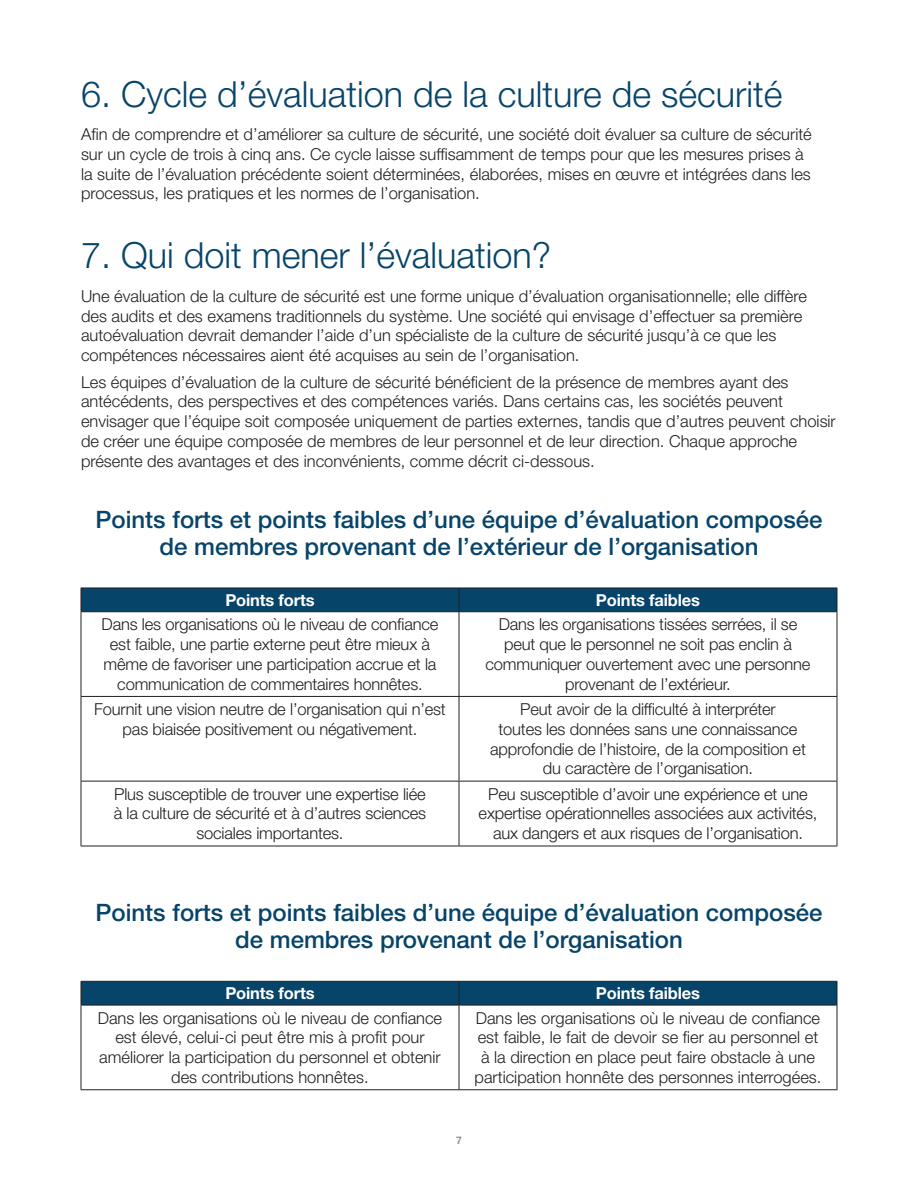
<style>
.page{position:relative;width:918px;height:1188px;background:#fff}
.page>*{position:absolute;margin:0;border:0;box-sizing:border-box;transform-origin:0 0}
.t1{font:300 36px "Helvetica Neue LT Std";color:#07446a}
.t2{font:500 24px/27px "Helvetica Neue LT Std";color:#07446a;text-align:center}
.Body{font:300 16.5px/19.8px "Helvetica Neue LT Std";color:#231f20;text-align:center}
.Body-2{font:700 16.5px "Helvetica Neue LT Std";letter-spacing:-.01em;color:#fff}
.t3{font:700 10.5px "Helvetica Neue LT Std";color:#90909a}
</style>
<div class="page">
<div style="left:81px;top:588px;width:757px;height:24px;background:#07446a"></div>
<hr style="left:81px;top:611px;width:378px;height:1px;background:#231f20">
<hr style="left:81px;top:612px;width:1px;height:84px;background:#231f20">
<hr style="left:459px;top:611px;width:378px;height:1px;background:#231f20">
<hr style="left:459px;top:612px;width:1px;height:84px;background:#231f20">
<hr style="left:837px;top:612px;width:1px;height:84px;background:#231f20">
<hr style="left:81px;top:696px;width:378px;height:1px;background:#231f20">
<hr style="left:81px;top:697px;width:1px;height:84px;background:#231f20">
<hr style="left:459px;top:696px;width:378px;height:1px;background:#231f20">
<hr style="left:459px;top:697px;width:1px;height:84px;background:#231f20">
<hr style="left:837px;top:697px;width:1px;height:84px;background:#231f20">
<hr style="left:81px;top:781px;width:378px;height:1px;background:#231f20">
<hr style="left:81px;top:781px;width:1px;height:65px;background:#231f20">
<hr style="left:459px;top:781px;width:378px;height:1px;background:#231f20">
<hr style="left:459px;top:781px;width:1px;height:65px;background:#231f20">
<hr style="left:837px;top:781px;width:1px;height:65px;background:#231f20">
<hr style="left:81px;top:846px;width:378px;height:1px;background:#231f20">
<hr style="left:459px;top:846px;width:378px;height:1px;background:#231f20">
<svg style="left:81px;top:981px;width:757px;height:24px;background:#094266"></svg>
<hr style="left:81px;top:1005px;width:378px;height:1px;background:#231f20">
<hr style="left:81px;top:1005px;width:1px;height:84px;background:#231f20">
<hr style="left:459px;top:1005px;width:378px;height:1px;background:#231f20">
<hr style="left:459px;top:1005px;width:1px;height:84px;background:#231f20">
<hr style="left:837px;top:1005px;width:1px;height:84px;background:#231f20">
<hr style="left:81px;top:1089px;width:378px;height:1px;background:#231f20">
<hr style="left:459px;top:1089px;width:378px;height:1px;background:#231f20">
<h2 class="t1" style="left:81px;top:72px;width:703px">6. Cycle d’évaluation de la culture de sécurité</h2>
<p class="Body" style="left:81px;top:124px;width:732px;text-align:left">Afin de comprendre et d’améliorer sa culture de sécurité, une société doit évaluer sa culture de sécurité sur un cycle de trois à cinq ans. Ce cycle laisse suffisamment de temps pour que les mesures prises à la suite de l’évaluation précédente soient déterminées, élaborées, mises en œuvre et intégrées dans les processus, les pratiques et les normes de l’organisation.</p>
<h2 class="t1" style="left:81px;top:234px;width:472px">7. Qui doit mener l’évaluation?</h2>
<p class="Body" style="left:81px;top:286px;width:727px;text-align:left">Une évaluation de la culture de sécurité est une forme unique d’évaluation organisationnelle; elle diffère des audits et des examens traditionnels du système. Une société qui envisage d’effectuer sa première autoévaluation devrait demander l’aide d’un spécialiste de la culture de sécurité jusqu’à ce que les compétences nécessaires aient été acquises au sein de l’organisation.</p>
<p class="Body" style="left:81px;top:372px;width:756px;text-align:left">Les équipes d’évaluation de la culture de sécurité bénéficient de la présence de membres ayant des antécédents, des perspectives et des compétences variés. Dans certains cas, les sociétés peuvent envisager que l’équipe soit composée uniquement de parties externes, tandis que d’autres peuvent choisir de créer une équipe composée de membres de leur personnel et de leur direction. Chaque approche présente des avantages et des inconvénients, comme décrit ci-dessous.</p>
<h3 class="t2" style="left:96px;top:505px;width:728px">Points forts et points faibles d’une équipe d’évaluation composée de membres provenant de l’extérieur de l’organisation</h3>
<p class="Body-2" style="left:225px;top:590px;width:91px">Points forts</p>
<p class="Body-2" style="left:596px;top:590px;width:106px">Points faibles</p>
<p class="Body" style="left:102px;top:614px;width:338px">Dans les organisations où le niveau de confiance est faible, une partie externe peut être mieux à même de favoriser une participation accrue et la communication de commentaires honnêtes.</p>
<p class="Body" style="left:485px;top:614px;width:327px">Dans les organisations tissées serrées, il se peut que le personnel ne soit pas enclin à communiquer ouvertement avec une personne provenant de l’extérieur.</p>
<p class="Body" style="left:94px;top:699px;width:353px">Fournit une vision neutre de l’organisation qui n’est pas biaisée positivement ou négativement.</p>
<p class="Body" style="left:490px;top:699px;width:317px">Peut avoir de la difficulté à interpréter<br>toutes les données sans une connaissance approfondie de l’histoire, de la composition et du caractère de l’organisation.</p>
<p class="Body" style="left:114px;top:784px;width:314px">Plus susceptible de trouver une expertise liée à la culture de sécurité et à d’autres sciences sociales importantes.</p>
<p class="Body" style="left:479px;top:784px;width:340px">Peu susceptible d’avoir une expérience et une expertise opérationnelles associées aux activités, aux dangers et aux risques de l’organisation.</p>
<h3 class="t2" style="left:96px;top:899px;width:728px">Points forts et points faibles d’une équipe d’évaluation composée de membres provenant de l’organisation</h3>
<p class="Body-2" style="left:225px;top:983px;width:91px">Points forts</p>
<p class="Body-2" style="left:596px;top:983px;width:106px">Points faibles</p>
<p class="Body" style="left:98px;top:1008px;width:346px">Dans les organisations où le niveau de confiance est élevé, celui-ci peut être mis à profit pour améliorer la participation du personnel et obtenir des contributions honnêtes.</p>
<p class="Body" style="left:475px;top:1008px;width:348px">Dans les organisations où le niveau de confiance est faible, le fait de devoir se fier au personnel et à la direction en place peut faire obstacle à une participation honnête des personnes interrogées.</p>
<p class="t3" style="left:456px;top:1134px;width:7px">7</p>
</div>
